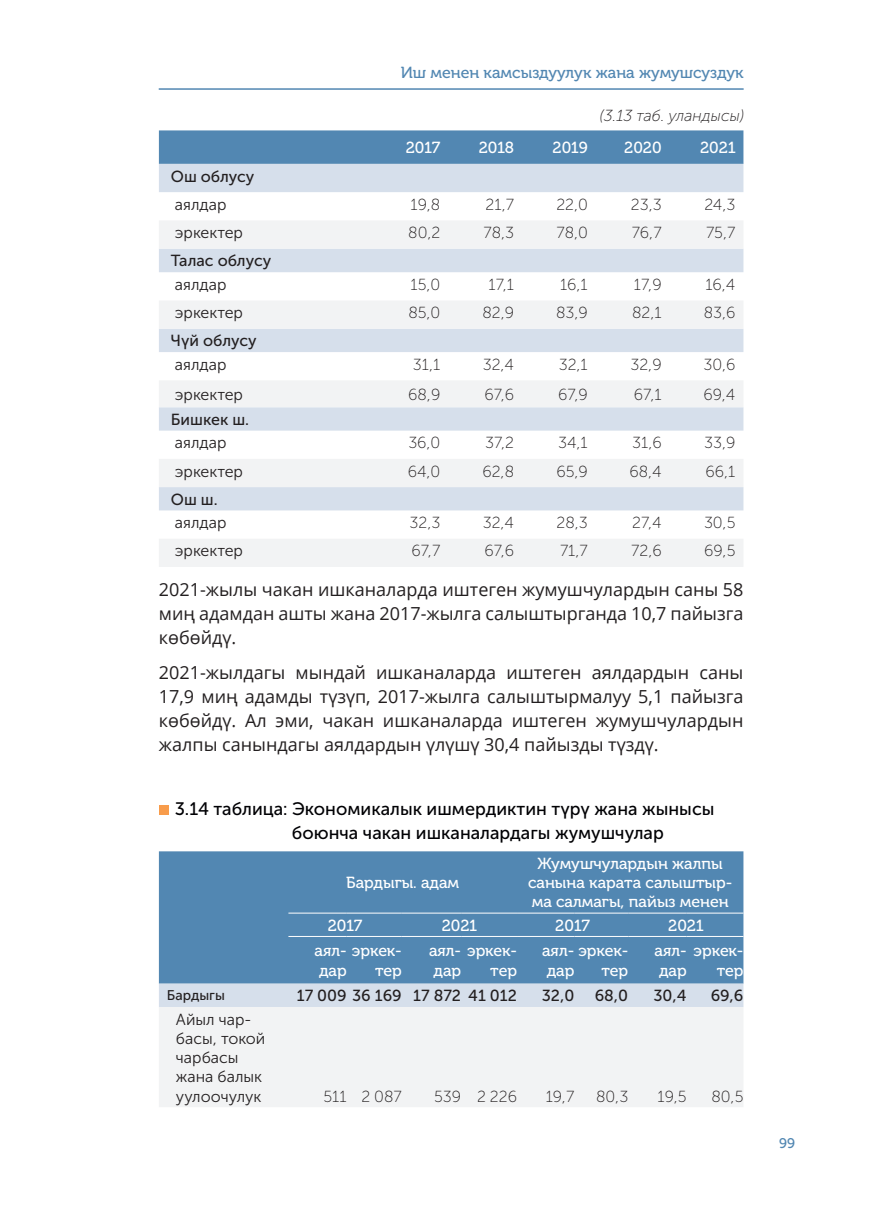
<style>
.page{position:relative;width:874px;height:1225px;background:#fff}
.page>*{position:absolute;margin:0;border:0;box-sizing:border-box;transform-origin:0 0}
.t1{font:18px/24px "Open Sans";color:#231f20;text-align:justify}
.t2{font:18px "Museo Sans Cyrl 500";color:#010104}
.t3{font:16px "Museo Sans Cyrl 100";color:#231f20}
.t4{font:16px/19.2px "Museo Cyrl 500";color:#fff;text-align:center}
.t5{font:16px/19.2px "Museo Sans Cyrl 300";color:#231f20}
.t6{font:16px "Museo Sans Cyrl 500";color:#231f20}
.t7{font:16px "Museo Cyrl 500";color:#5287b2}
.t8{font:italic 16px "Museo Sans Cyrl 100";color:#231f20}
.t9{font:14px "Museo Sans Cyrl 500";color:#231f20}
.t10{font:14px "Museo Cyrl 500";color:#5287b2}
</style>
<div class="page">
<hr style="left:159px;top:88px;width:584px;height:2px;background:#5287b2">
<div style="left:159px;top:130px;width:584px;height:34px;background:#5287b2"></div>
<div style="left:159px;top:164px;width:584px;height:28px;background:#d6dfeb"></div>
<svg style="left:159px;top:221px;width:584px;height:346px"></svg>
<div style="left:159px;top:851px;width:584px;height:132px;background:#5287b2"></div>
<div style="left:159px;top:983px;width:584px;height:24px;background:#d6dfeb"></div>
<div style="left:159px;top:1007px;width:584px;height:100px;background:#f2f3f4"></div>
<hr style="left:288px;top:936px;width:58px;height:1px;background:#fff">
<hr style="left:346px;top:936px;width:55px;height:1px;background:#fff">
<hr style="left:401px;top:936px;width:60px;height:1px;background:#fff">
<hr style="left:461px;top:936px;width:55px;height:1px;background:#fff">
<hr style="left:516px;top:936px;width:58px;height:1px;background:#fff">
<hr style="left:574px;top:936px;width:54px;height:1px;background:#fff">
<hr style="left:628px;top:936px;width:58px;height:1px;background:#fff">
<hr style="left:686px;top:936px;width:57px;height:1px;background:#fff">
<hr style="left:288px;top:912px;width:58px;height:1px;background:#fff">
<hr style="left:346px;top:912px;width:55px;height:1px;background:#fff">
<hr style="left:401px;top:912px;width:60px;height:1px;background:#fff">
<hr style="left:461px;top:912px;width:55px;height:1px;background:#fff">
<hr style="left:516px;top:912px;width:58px;height:1px;background:#fff">
<hr style="left:574px;top:912px;width:54px;height:1px;background:#fff">
<hr style="left:628px;top:912px;width:58px;height:1px;background:#fff">
<hr style="left:686px;top:912px;width:57px;height:1px;background:#fff">
<div style="left:159px;top:805px;width:9px;height:9px;background:#f89c4b"></div>
<p class="t7" style="left:400px;top:64px;width:344px">Иш менен камсыздуулук жана жумушсуздук</p>
<p class="t8" style="left:599px;top:107px;width:146px">(3.13 таб. уландысы)</p>
<p class="t4" style="left:405px;top:138px;width:36px">2017</p>
<p class="t4" style="left:478px;top:138px;width:37px">2018</p>
<p class="t4" style="left:552px;top:138px;width:37px">2019</p>
<p class="t4" style="left:624px;top:138px;width:39px">2020</p>
<p class="t4" style="left:699px;top:138px;width:37px">2021</p>
<p class="t6" style="left:171px;top:167px;width:85px">Ош облусу</p>
<p class="t5" style="left:175px;top:195px;width:53px">аялдар</p>
<p class="t3" style="left:410px;top:196px;width:31px">19,8</p>
<p class="t3" style="left:485px;top:196px;width:30px">21,7</p>
<p class="t3" style="left:556px;top:196px;width:33px">22,0</p>
<p class="t3" style="left:630px;top:196px;width:32px">23,3</p>
<p class="t3" style="left:704px;top:196px;width:32px">24,3</p>
<p class="t5" style="left:175px;top:223px;width:70px">эркектер</p>
<p class="t3" style="left:408px;top:224px;width:33px">80,2</p>
<p class="t3" style="left:483px;top:224px;width:32px">78,3</p>
<p class="t3" style="left:556px;top:224px;width:33px">78,0</p>
<p class="t3" style="left:631px;top:224px;width:31px">76,7</p>
<p class="t3" style="left:705px;top:224px;width:31px">75,7</p>
<p class="t6" style="left:171px;top:252px;width:102px">Талас облусу</p>
<p class="t5" style="left:175px;top:275px;width:53px">аялдар</p>
<p class="t3" style="left:410px;top:276px;width:31px">15,0</p>
<p class="t3" style="left:488px;top:276px;width:27px">17,1</p>
<p class="t3" style="left:560px;top:276px;width:29px">16,1</p>
<p class="t3" style="left:633px;top:276px;width:29px">17,9</p>
<p class="t3" style="left:705px;top:276px;width:31px">16,4</p>
<p class="t5" style="left:175px;top:303px;width:70px">эркектер</p>
<p class="t3" style="left:408px;top:304px;width:33px">85,0</p>
<p class="t3" style="left:482px;top:304px;width:33px">82,9</p>
<p class="t3" style="left:556px;top:304px;width:33px">83,9</p>
<p class="t3" style="left:631px;top:304px;width:31px">82,1</p>
<p class="t3" style="left:703px;top:304px;width:33px">83,6</p>
<p class="t6" style="left:171px;top:332px;width:87px">Чүй облусу</p>
<p class="t5" style="left:175px;top:355px;width:53px">аялдар</p>
<p class="t3" style="left:412px;top:356px;width:29px">31,1</p>
<p class="t3" style="left:482px;top:356px;width:33px">32,4</p>
<p class="t3" style="left:558px;top:356px;width:31px">32,1</p>
<p class="t3" style="left:630px;top:356px;width:33px">32,9</p>
<p class="t3" style="left:703px;top:356px;width:33px">30,6</p>
<p class="t5" style="left:175px;top:385px;width:70px">эркектер</p>
<p class="t3" style="left:408px;top:386px;width:34px">68,9</p>
<p class="t3" style="left:484px;top:386px;width:31px">67,6</p>
<p class="t3" style="left:558px;top:386px;width:31px">67,9</p>
<p class="t3" style="left:633px;top:386px;width:29px">67,1</p>
<p class="t3" style="left:703px;top:386px;width:33px">69,4</p>
<p class="t6" style="left:171px;top:411px;width:80px">Бишкек ш.</p>
<p class="t5" style="left:175px;top:433px;width:53px">аялдар</p>
<p class="t3" style="left:408px;top:434px;width:33px">36,0</p>
<p class="t3" style="left:485px;top:434px;width:30px">37,2</p>
<p class="t3" style="left:558px;top:434px;width:31px">34,1</p>
<p class="t3" style="left:632px;top:434px;width:31px">31,6</p>
<p class="t3" style="left:703px;top:434px;width:33px">33,9</p>
<p class="t5" style="left:175px;top:461px;width:70px">эркектер</p>
<p class="t3" style="left:407px;top:462px;width:34px">64,0</p>
<p class="t3" style="left:482px;top:462px;width:33px">62,8</p>
<p class="t3" style="left:556px;top:462px;width:33px">65,9</p>
<p class="t3" style="left:629px;top:462px;width:34px">68,4</p>
<p class="t3" style="left:705px;top:462px;width:31px">66,1</p>
<p class="t6" style="left:171px;top:490px;width:48px">Ош ш.</p>
<p class="t5" style="left:175px;top:513px;width:53px">аялдар</p>
<p class="t3" style="left:409px;top:514px;width:32px">32,3</p>
<p class="t3" style="left:482px;top:514px;width:33px">32,4</p>
<p class="t3" style="left:556px;top:514px;width:33px">28,3</p>
<p class="t3" style="left:631px;top:514px;width:31px">27,4</p>
<p class="t3" style="left:703px;top:514px;width:33px">30,5</p>
<p class="t5" style="left:175px;top:541px;width:70px">эркектер</p>
<p class="t3" style="left:411px;top:542px;width:30px">67,7</p>
<p class="t3" style="left:484px;top:542px;width:31px">67,6</p>
<p class="t3" style="left:559px;top:542px;width:29px">71,7</p>
<p class="t3" style="left:631px;top:542px;width:32px">72,6</p>
<p class="t3" style="left:704px;top:542px;width:33px">69,5</p>
<p class="t1" style="left:159px;top:576px;width:585px">2021-жылы чакан ишканаларда иштеген жумушчулардын саны 58 миң адамдан ашты жана 2017-жылга салыштырганда 10,7 пайызга көбөйдү.</p>
<p class="t1" style="left:159px;top:660px;width:585px">2021-жылдагы мындай ишканаларда иштеген аялдардын саны 17,9 миң адамды түзүп, 2017-жылга салыштырмалуу 5,1 пайызга көбөйдү. Ал эми, чакан ишканаларда иштеген жумушчулардын жалпы санындагы аялдардын үлүшү 30,4 пайызды түздү.</p>
<p class="t2" style="left:175px;top:798px;width:541px">3.14 таблица: Экономикалык ишмердиктин түрү жана жынысы</p>
<p class="t2" style="left:292px;top:822px;width:373px">боюнча чакан ишканалардагы жумушчулар</p>
<p class="t4" style="left:346px;top:873px;width:114px">Бардыгы. адам</p>
<p class="t4" style="left:528px;top:854px;width:206px">Жумушчулардын жалпы санына карата салыштыр&shy;ма салмагы, пайыз менен</p>
<p class="t4" style="left:327px;top:916px;width:36px">2017</p>
<p class="t4" style="left:441px;top:916px;width:37px">2021</p>
<p class="t4" style="left:555px;top:916px;width:36px">2017</p>
<p class="t4" style="left:668px;top:916px;width:37px">2021</p>
<p class="t4" style="left:314px;top:941px;width:89px">аял- эркек-</p>
<p class="t4" style="left:319px;top:960px;width:29px">дар</p>
<p class="t4" style="left:375px;top:960px;width:28px">тер</p>
<p class="t4" style="left:429px;top:941px;width:89px">аял- эркек-</p>
<p class="t4" style="left:433px;top:960px;width:29px">дар</p>
<p class="t4" style="left:490px;top:960px;width:28px">тер</p>
<p class="t4" style="left:542px;top:941px;width:87px">аял- эркек-</p>
<p class="t4" style="left:546px;top:960px;width:29px">дар</p>
<p class="t4" style="left:601px;top:960px;width:28px">тер</p>
<p class="t4" style="left:654px;top:941px;width:90px">аял- эркек-</p>
<p class="t4" style="left:658px;top:960px;width:29px">дар</p>
<p class="t4" style="left:716px;top:960px;width:28px">тер</p>
<p class="t9" style="left:167px;top:987px;width:59px">Бардыгы</p>
<p class="t6" style="left:296px;top:987px;width:106px">17 009 36 169</p>
<p class="t6" style="left:413px;top:987px;width:105px">17 872 41 012</p>
<p class="t6" style="left:541px;top:987px;width:34px">32,0</p>
<p class="t6" style="left:594px;top:987px;width:35px">68,0</p>
<p class="t6" style="left:653px;top:987px;width:35px">30,4</p>
<p class="t6" style="left:710px;top:987px;width:34px">69,6</p>
<p class="t5" style="left:176px;top:1009px;width:91px">Айыл чар&shy;басы, токой чарбасы</p>
<p class="t5" style="left:176px;top:1067px;width:88px">жана балык</p>
<p class="t5" style="left:176px;top:1086px;width:87px">уулоочулук</p>
<p class="t3" style="left:323px;top:1087px;width:25px">511</p>
<p class="t3" style="left:361px;top:1087px;width:42px">2 087</p>
<p class="t3" style="left:434px;top:1087px;width:29px">539</p>
<p class="t3" style="left:477px;top:1087px;width:41px">2 226</p>
<p class="t3" style="left:545px;top:1087px;width:30px">19,7</p>
<p class="t3" style="left:596px;top:1087px;width:34px">80,3</p>
<p class="t3" style="left:657px;top:1087px;width:31px">19,5</p>
<p class="t3" style="left:711px;top:1087px;width:33px">80,5</p>
<p class="t10" style="left:778px;top:1135px;width:17px">99</p>
</div>
